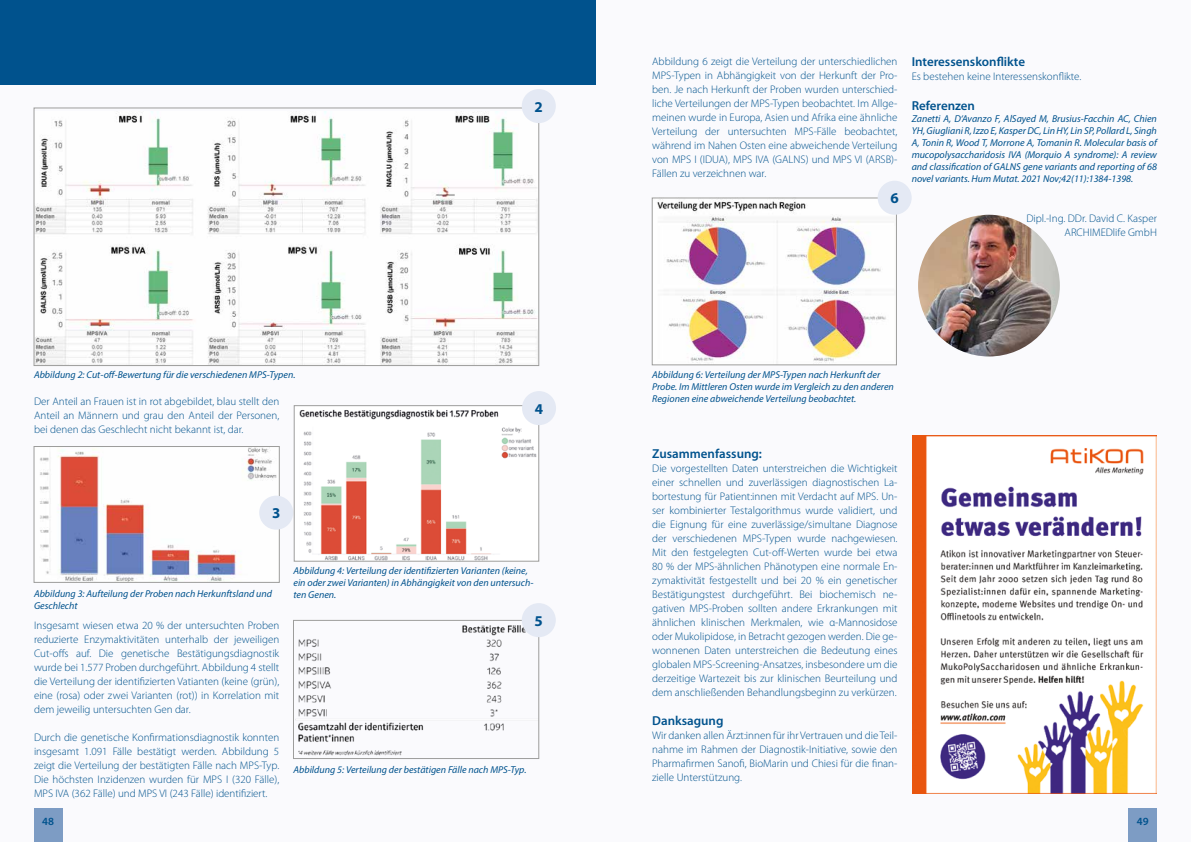
<style>
.page{position:relative;width:1191px;height:842px;background:#fafafd}
.page>*{position:absolute;margin:0;border:0;box-sizing:border-box;transform-origin:0 0}
.t1{font:700 15px "Myriad Pro";color:#00528d}
.t2{font:600 13px "Myriad Pro";color:#00528d}
.t3{font:300 11px/14px "Myriad Pro";color:#00528d;text-align:justify}
.t4{font:600 11px "Myriad Pro";color:#00528d}
.t5{font:italic 10px/12px "Myriad Pro";color:#00528d}
</style>
<div class="page">
<div style="left:1128px;top:808px;width:29px;height:34px;background:#7d9cc4"></div>
<div style="left:34px;top:808px;width:28px;height:34px;background:#7d9cc4"></div>
<div style="left:0;top:0;width:595px;height:85px;background:#00528d"></div>
<img style="left:918px;top:215px;width:141px;height:141px;border-radius:71px">
<img style="left:36px;top:113px;width:501px;height:251px">
<div style="left:34px;top:108px;width:505px;height:258px;border:1px solid #9d9d9c"></div>
<div style="left:522px;top:89px;width:34px;height:34px;background:#e4e9f4;border-radius:50%"></div>
<img style="left:40px;top:448px;width:237px;height:133px">
<div style="left:34px;top:446px;width:245px;height:137px;border:1px solid #9d9d9c"></div>
<div style="left:259px;top:496px;width:34px;height:34px;background:#e4e9f4;border-radius:50%"></div>
<img style="left:299px;top:409px;width:238px;height:150px">
<div style="left:294px;top:405px;width:245px;height:156px;border:1px solid #9d9d9c"></div>
<div style="left:522px;top:391px;width:34px;height:34px;background:#e4e9f4;border-radius:50%"></div>
<img style="left:295px;top:624px;width:240px;height:132px">
<div style="left:293px;top:620px;width:246px;height:139px;border:1px solid #9d9d9c"></div>
<div style="left:522px;top:603px;width:34px;height:34px;background:#e4e9f4;border-radius:50%"></div>
<img style="left:657px;top:201px;width:229px;height:162px">
<div style="left:652px;top:198px;width:244px;height:167px;border:1px solid #9d9d9c"></div>
<div style="left:877px;top:181px;width:34px;height:34px;background:#e4e9f4;border-radius:50%"></div>
<img style="left:912px;top:435px;width:244px;height:358px">
<p class="t5" style="left:34px;top:369px;width:263px">Abbildung 2: Cut-off-Bewertung für die verschiedenen MPS-Typen.</p>
<p class="t3" style="left:34px;top:395px;width:247px">Der Anteil an Frauen ist in rot abgebildet, blau stellt den Anteil an Männern und grau den Anteil der Personen, bei denen das Geschlecht nicht bekannt ist, dar.</p>
<h1 class="t1" style="left:272px;top:503px;width:10px">3</h1>
<h1 class="t1" style="left:534px;top:97px;width:10px">2</h1>
<h1 class="t1" style="left:535px;top:399px;width:10px">4</h1>
<p class="t5" style="left:34px;top:588px;width:239px">Abbildung 3: Aufteilung der Proben nach Herkunftsland und<br>Geschlecht</p>
<p class="t3" style="left:34px;top:619px;width:247px">Insgesamt wiesen etwa 20 % der untersuchten Proben reduzierte Enzymaktivitäten unterhalb der jeweiligen Cut-offs auf. Die genetische Bestätigungsdiagnostik wurde bei 1.577 Proben durchgeführt. Abbildung 4 stellt die Verteilung der identifizierten Vatianten (keine (grün), eine (rosa) oder zwei Varianten (rot)) in Korrelation mit dem jeweilig untersuchten Gen dar.</p>
<p class="t3" style="left:34px;top:731px;width:247px">Durch die genetische Konfirmationsdiagnostik konnten insgesamt 1.091 Fälle bestätigt werden. Abbildung 5 zeigt die Verteilung der bestätigten Fälle nach MPS-Typ.<br>Die höchsten Inzidenzen wurden für MPS I (320 Fälle), MPS IVA (362 Fälle) und MPS VI (243 Fälle) identifiziert.</p>
<p class="t5" style="left:293px;top:565px;width:241px">Abbildung 4: Verteilung der identifizierten Varianten (keine, ein oder zwei Varianten) in Abhängigkeit von den untersuch&shy;ten Genen.</p>
<h1 class="t1" style="left:534px;top:611px;width:10px">5</h1>
<p class="t5" style="left:293px;top:763px;width:234px">Abbildung 5: Verteilung der bestätigen Fälle nach MPS-Typ.</p>
<p class="t3" style="left:652px;top:54px;width:247px">Abbildung 6 zeigt die Verteilung der unterschiedlichen MPS-Typen in Abhängigkeit von der Herkunft der Pro&shy;ben. Je nach Herkunft der Proben wurden unterschied&shy;liche Verteilungen der MPS-Typen beobachtet. Im Allge&shy;meinen wurde in Europa, Asien und Afrika eine ähnliche Verteilung der untersuchten MPS-Fälle beobachtet, während im Nahen Osten eine abweichende Verteilung von MPS I (IDUA), MPS IVA (GALNS) und MPS VI (ARSB)- Fällen zu verzeichnen war.</p>
<h1 class="t1" style="left:890px;top:188px;width:10px">6</h1>
<p class="t2" style="left:911px;top:55px;width:115px">Interessenskonflikte</p>
<p class="t3" style="left:911px;top:70px;width:171px">Es bestehen keine Interessenskonflikte.</p>
<p class="t2" style="left:911px;top:98px;width:65px">Referenzen</p>
<p class="t5" style="left:911px;top:113px;width:247px;text-align:justify">Zanetti A, D‘Avanzo F, AlSayed M, Brusius-Facchin AC, Chien YH, Giugliani R, Izzo E, Kasper DC, Lin HY, Lin SP, Pollard L, Singh A, Tonin R, Wood T, Morrone A, Tomanin R. Molecular basis of mucopolysaccharidosis IVA (Morquio A syndrome): A review and classification of GALNS gene variants and reporting of 68 novel variants. Hum Mutat. 2021 Nov;42(11):1384-1398.</p>
<p class="t3" style="left:1026px;top:212px;width:132px;text-align:right">Dipl.-Ing. DDr. David C. Kasper<br>ARCHIMEDlife GmbH</p>
<p class="t5" style="left:652px;top:368px;width:243px">Abbildung 6: Verteilung der MPS-Typen nach Herkunft der<br>Probe. Im Mittleren Osten wurde im Vergleich zu den anderen<br>Regionen eine abweichende Verteilung beobachtet.</p>
<p class="t2" style="left:652px;top:446px;width:111px">Zusammenfassung:</p>
<p class="t3" style="left:652px;top:461px;width:247px">Die vorgestellten Daten unterstreichen die Wichtigkeit einer schnellen und zuverlässigen diagnostischen La&shy;bortestung für Patient:innen mit Verdacht auf MPS. Un&shy;ser kombinierter Testalgorithmus wurde validiert, und die Eignung für eine zuverlässige/simultane Diagnose der verschiedenen MPS-Typen wurde nachgewiesen.<br>Mit den festgelegten Cut-off-Werten wurde bei etwa 80 % der MPS-ähnlichen Phänotypen eine normale En&shy;zymaktivität festgestellt und bei 20 % ein genetischer Bestätigungstest durchgeführt. Bei biochemisch ne&shy;gativen MPS-Proben sollten andere Erkrankungen mit ähnlichen klinischen Merkmalen, wie α-Mannosidose oder Mukolipidose, in Betracht gezogen werden. Die ge&shy;wonnenen Daten unterstreichen die Bedeutung eines globalen MPS-Screening-Ansatzes, insbesondere um die derzeitige Wartezeit bis zur klinischen Beurteilung und dem anschließenden Behandlungsbeginn zu verkürzen.</p>
<p class="t2" style="left:652px;top:714px;width:73px">Danksagung</p>
<p class="t3" style="left:652px;top:729px;width:247px">Wir danken allen Ärzt:innen für ihr Vertrauen und die Teil&shy;nahme im Rahmen der Diagnostik-Initiative, sowie den Pharmafirmen Sanofi, BioMarin und Chiesi für die finan&shy;zielle Unterstützung.</p>
<p class="t4" style="left:42px;top:815px;width:13px">48</p>
<p class="t4" style="left:1136px;top:815px;width:13px">49</p>
</div>
